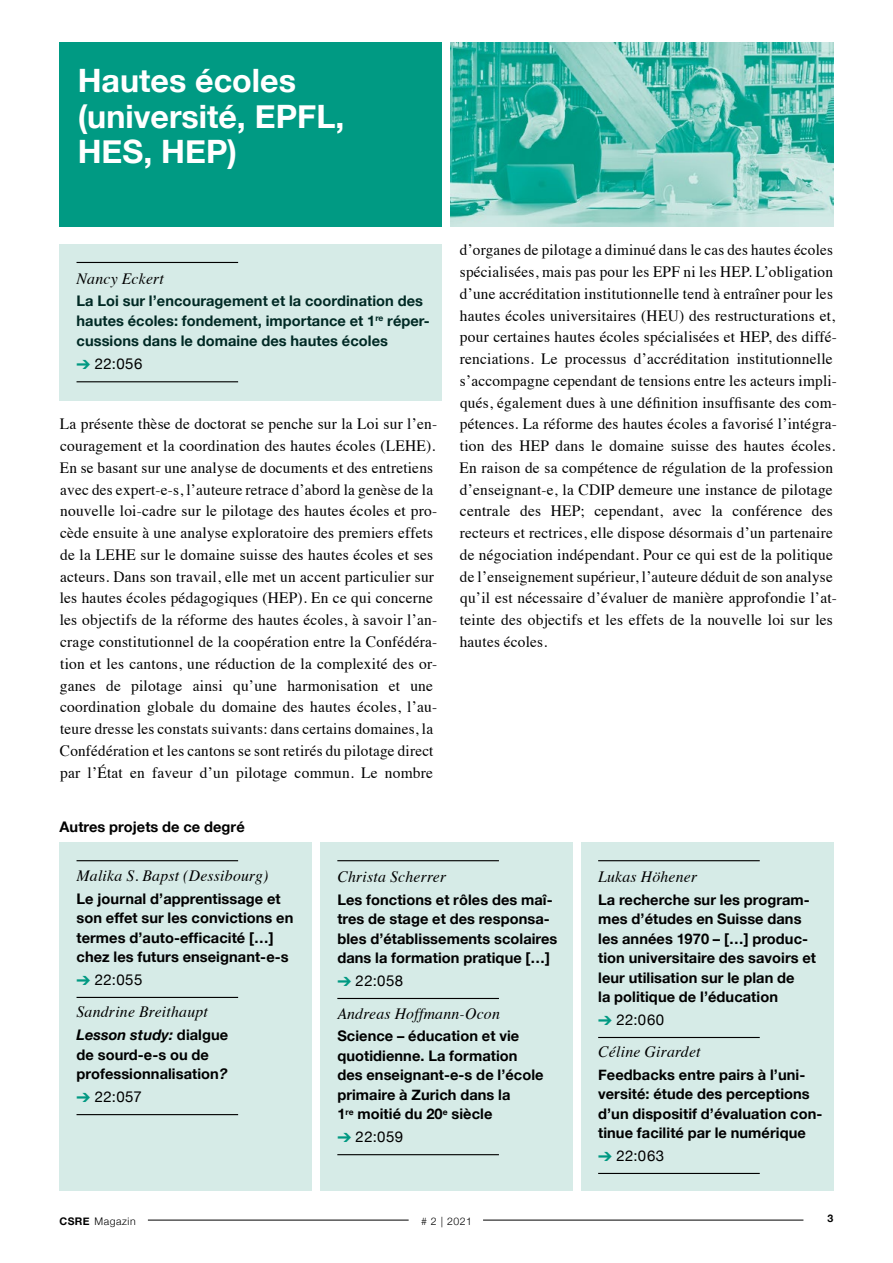
<style>
.page{position:relative;width:893px;height:1263px;background:#fff}
.page>*{position:absolute;margin:0;border:0;box-sizing:border-box;transform-origin:0 0}
.t1{font:700 32.25px/35.4px "Helvetica Neue";color:#fff}
.t2{font:15.75px/21.8px "Times";letter-spacing:.015em;color:#000;scale:.96 1}
.t3{font:15.75px/21.8px "Times";letter-spacing:.015em;color:#000}
.t4{font:italic 15.75px "Times";letter-spacing:.015em;color:#000}
.t5{font:15px "Helvetica Neue";letter-spacing:.025em;color:#000}
.t6{font:700 14.7px/19.5px "Helvetica Neue";letter-spacing:.005em;color:#000}
.t7{font:700 14.7px/20.1px "Helvetica Neue";letter-spacing:.005em;color:#002924}
.t8{font:300 10.5px "Helvetica Neue";letter-spacing:.05em;color:#000}
.t9{font:700 10.5px "Helvetica Neue";color:#000}
.s1{color:#009982}
.s2{font-style:italic}
.s3{font-weight:700}
</style>
<div class="page">
<div style="left:60px;top:43px;width:382px;height:184px;background:#009a83"></div>
<hr style="left:148px;top:1220px;width:261px;height:1px;background:#000">
<hr style="left:483px;top:1220px;width:320px;height:1px;background:#000">
<img style="left:451px;top:43px;width:382px;height:184px">
<div style="left:60px;top:244px;width:382px;height:157px;background:#d6ebe7"></div>
<hr style="left:77px;top:262px;width:161px;height:1px;background:#000">
<hr style="left:77px;top:381px;width:161px;height:1px;background:#000">
<div style="left:320px;top:843px;width:253px;height:348px;background:#d6ebe7"></div>
<hr style="left:337px;top:860px;width:162px;height:1px;background:#000">
<hr style="left:337px;top:998px;width:162px;height:1px;background:#000">
<hr style="left:337px;top:1154px;width:162px;height:1px;background:#000">
<div style="left:581px;top:843px;width:252px;height:348px;background:#d6ebe7"></div>
<hr style="left:598px;top:860px;width:162px;height:1px;background:#000">
<hr style="left:598px;top:1037px;width:162px;height:1px;background:#000">
<hr style="left:598px;top:1173px;width:162px;height:1px;background:#000">
<div style="left:60px;top:843px;width:252px;height:348px;background:#d6ebe7"></div>
<hr style="left:77px;top:860px;width:161px;height:1px;background:#000">
<hr style="left:77px;top:997px;width:161px;height:1px;background:#000">
<hr style="left:77px;top:1114px;width:161px;height:1px;background:#000">
<h1 class="t1" style="left:78px;top:62px;width:268px">Hautes écoles (université, EPFL,<br>HES, HEP)</h1>
<p class="t4" style="left:77px;top:265px;width:89px">Nancy Eckert</p>
<p class="t7" style="left:77px;top:291px;width:355px">La Loi sur l’encouragement et la coordination des hautes écoles: fondement, importance et 1<sup>re</sup> réper&shy;cussions dans le domaine des hautes écoles</p>
<p class="t5" style="left:77px;top:353px;width:67px"><span class="s1">➔</span> 22:056</p>
<p class="t3" style="left:60px;top:412px;width:379px">La présente thèse de doctorat se penche sur la Loi sur l’en&shy;couragement et la coordination des hautes écoles (LEHE).<br>En se basant sur une analyse de documents et des entretiens avec des expert-e-s, l’auteure retrace d’abord la genèse de la nouvelle loi-cadre sur le pilotage des hautes écoles et pro&shy;cède ensuite à une analyse exploratoire des premiers effets de la LEHE sur le domaine suisse des hautes écoles et ses acteurs. Dans son travail, elle met un accent particulier sur les hautes écoles pédagogiques (HEP). En ce qui concerne les objectifs de la réforme des hautes écoles, à savoir l’an&shy;crage constitutionnel de la coopération entre la Confédéra&shy;tion et les cantons, une réduction de la complexité des or&shy;ganes de pilotage ainsi qu’une harmonisation et une coordination globale du domaine des hautes écoles, l’au&shy;teure dresse les constats suivants: dans certains domaines, la Confédération et les cantons se sont retirés du pilotage direct par l’État en faveur d’un pilotage commun. Le nombre</p>
<p class="t6" style="left:60px;top:816px;width:187px">Autres projets de ce degré</p>
<p class="t2" style="left:460px;top:238px;width:395px">d’organes de pilotage a diminué dans le cas des hautes écoles spécialisées, mais pas pour les EPF ni les HEP. L’obligation d’une accréditation institutionnelle tend à entraîner pour les hautes écoles universitaires (HEU) des restructurations et, pour certaines hautes écoles spécialisées et HEP, des diffé&shy;renciations. Le processus d’accréditation institutionnelle s’accompagne cependant de tensions entre les acteurs impli&shy;qués, également dues à une définition insuffisante des com&shy;pétences. La réforme des hautes écoles a favorisé l’intégra&shy;tion des HEP dans le domaine suisse des hautes écoles.<br>En raison de sa compétence de régulation de la profession d’enseignant-e, la CDIP demeure une instance de pilotage centrale des HEP; cependant, avec la conférence des recteurs et rectrices, elle dispose désormais d’un partenaire de négociation indépendant. Pour ce qui est de la politique de l’enseignement supérieur, l’auteure déduit de son analyse qu’il est nécessaire d’évaluer de manière approfondie l’at&shy;teinte des objectifs et les effets de la nouvelle loi sur les hautes écoles.</p>
<p class="t4" style="left:77px;top:862px;width:193px">Malika S. Bapst (Dessibourg)</p>
<p class="t6" style="left:77px;top:888px;width:218px">Le journal d’apprentissage et son effet sur les convictions en termes d’auto-efficacité […] chez les futurs enseignant-e-s</p>
<p class="t5" style="left:77px;top:969px;width:67px"><span class="s1">➔</span> 22:055</p>
<p class="t4" style="left:77px;top:998px;width:133px">Sandrine Breithaupt</p>
<p class="t6" style="left:77px;top:1025px;width:153px"><span class="s2">Lesson study:</span> dialgue de sourd-e-s ou de professionnalisation<span class="s2">?</span></p>
<p class="t5" style="left:77px;top:1086px;width:67px"><span class="s1">➔</span> 22:057</p>
<p class="t4" style="left:337px;top:863px;width:110px">Christa Scherrer</p>
<p class="t6" style="left:337px;top:889px;width:222px">Les fonctions et rôles des maî&shy;tres de stage et des responsa&shy;bles d’établissements scolaires dans la formation pratique […]</p>
<p class="t5" style="left:337px;top:970px;width:67px"><span class="s1">➔</span> 22:058</p>
<p class="t4" style="left:337px;top:999px;width:164px">Andreas Hoffmann-Ocon</p>
<p class="t6" style="left:337px;top:1026px;width:208px">Science – éducation et vie quotidienne. La formation des enseignant-e-s de l’école primaire à Zurich dans la<br>1<sup>re</sup> moitié du 20<sup>e</sup> siècle</p>
<p class="t5" style="left:337px;top:1126px;width:67px"><span class="s1">➔</span> 22:059</p>
<p class="t4" style="left:598px;top:863px;width:101px">Lukas Höhener</p>
<p class="t6" style="left:598px;top:889px;width:219px">La recherche sur les program&shy;mes d’études en Suisse dans les années 1970 – […] produc&shy;tion universitaire des savoirs et leur utilisation sur le plan de<br>la politique de l’éducation</p>
<p class="t5" style="left:598px;top:1009px;width:68px"><span class="s1">➔</span> 22:060</p>
<p class="t4" style="left:598px;top:1038px;width:104px">Céline Girardet</p>
<p class="t6" style="left:598px;top:1064px;width:226px">Feedbacks entre pairs à l’uni&shy;versité: étude des perceptions d’un dispositif d’évaluation con&shy;tinue facilité par le numérique</p>
<p class="t5" style="left:598px;top:1145px;width:68px"><span class="s1">➔</span> 22:063</p>
<p class="t8" style="left:60px;top:1215px;width:78px"><span class="s3">CSRE</span> Magazin</p>
<p class="t8" style="left:421px;top:1215px;width:52px"># 2 | 2021</p>
<p class="t9" style="left:828px;top:1211px;width:7px">3</p>
</div>
